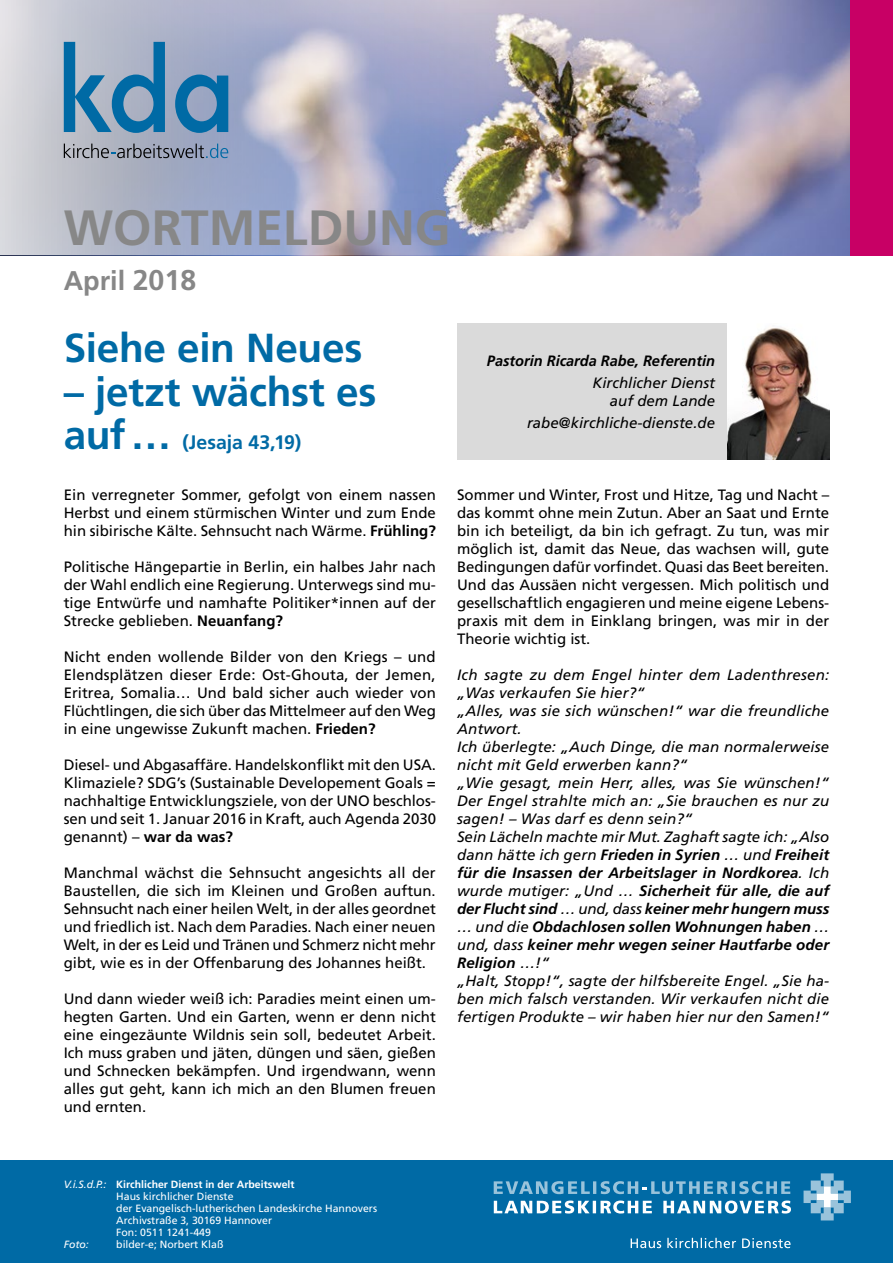
<style>
.page{position:relative;width:893px;height:1263px;background:#fff}
.page>*{position:absolute;margin:0;border:0;box-sizing:border-box;transform-origin:0 0}
.t1{font:700 49.5px "Frutiger LT Com";color:#878787}
.t2{font:700 40.5px "Frutiger LT Com";letter-spacing:-.005em;color:#006aa5}
.t3{font:700 27px "Frutiger LT Com";color:#878787}
.t4{font:700 19.5px "Frutiger LT Com";color:#006aa5}
.t5{font:15px/18px "Frutiger LT Com";color:#000;text-align:justify}
.t6{font:italic 15px/18px "Frutiger LT Com";letter-spacing:.01em;color:#000}
.t7{font:italic 700 15px "Frutiger LT Com";color:#000}
.t8{font:10.5px/12px "Frutiger LT Com";color:#fff}
.t9{font:italic 10.5px "Frutiger LT Com";color:#fff}
.s1{font-size:28.5px}
.s2{font-size:40.5px}
.s3{font-weight:700}
.s4{font-style:italic}
</style>
<div class="page">
<img style="left:651px;top:0;width:199px;height:255px">
<img style="left:0;top:0;width:651px;height:255px">
<div style="left:850px;top:0;width:43px;height:255px;background:#c80065"></div>
<div style="left:0;top:1161px;width:893px;height:102px;background:#006aa5"></div>
<svg style="left:803px;top:1173px;width:48px;height:47px"></svg>
<svg style="left:494px;top:1200px;width:297px;height:13px"></svg>
<svg style="left:494px;top:1181px;width:296px;height:13px"></svg>
<svg style="left:631px;top:1238px;width:160px;height:10px"></svg>
<svg style="left:64px;top:42px;width:164px;height:91px;background:#6795b8"></svg>
<svg style="left:64px;top:144px;width:164px;height:14px;background:#818a9b"></svg>
<div style="left:457px;top:323px;width:372px;height:136px;background:#dadada"></div>
<img style="left:728px;top:323px;width:101px;height:136px">
<h1 class="t1" style="left:64px;top:199px;width:388px">WORTMELDUNG</h1>
<h3 class="t3" style="left:64px;top:265px;width:134px">April <span class="s1">2018</span></h3>
<h2 class="t2" style="left:64px;top:324px;width:300px">Siehe ein Neues</h2>
<h2 class="t2" style="left:64px;top:368px;width:314px">– jetzt wächst es</h2>
<h3 class="t4" style="left:64px;top:431px;width:239px"><span class="s2">auf…</span> (Jesaja 43,19)</h3>
<p class="t5" style="left:64px;top:486px;width:374px">Ein verregneter Sommer, gefolgt von einem nassen Herbst und einem stürmischen Winter und zum Ende hin sibirische Kälte. Sehnsucht nach Wärme. <span class="s3">Frühling?</span></p>
<p class="t5" style="left:64px;top:558px;width:374px">Politische Hängepartie in Berlin, ein halbes Jahr nach der Wahl endlich eine Regierung. Unterwegs sind mu&shy;tige Entwürfe und namhafte Politiker*innen auf der Strecke geblieben. <span class="s3">Neuanfang?</span></p>
<p class="t5" style="left:64px;top:648px;width:374px">Nicht enden wollende Bilder von den Kriegs – und Elendsplätzen dieser Erde: Ost-Ghouta, der Jemen, Eritrea, Somalia… Und bald sicher auch wieder von Flüchtlingen, die sich über das Mittelmeer auf den Weg in eine ungewisse Zukunft machen. <span class="s3">Frieden?</span></p>
<p class="t5" style="left:64px;top:756px;width:374px">Diesel- und Abgasaffäre. Handelskonflikt mit den USA.<br>Klimaziele? SDG’s (Sustainable Developement Goals = nachhaltige Entwicklungsziele, von der UNO beschlos&shy;sen und seit 1. Januar 2016 in Kraft, auch Agenda 2030 genannt) – <span class="s3">war da was?</span></p>
<p class="t5" style="left:64px;top:864px;width:374px">Manchmal wächst die Sehnsucht angesichts all der Baustellen, die sich im Kleinen und Großen auftun.<br>Sehnsucht nach einer heilen Welt, in der alles geordnet und friedlich ist. Nach dem Paradies. Nach einer neuen Welt, in der es Leid und Tränen und Schmerz nicht mehr gibt, wie es in der Offenbarung des Johannes heißt.</p>
<p class="t5" style="left:64px;top:990px;width:374px">Und dann wieder weiß ich: Paradies meint einen um&shy;hegten Garten. Und ein Garten, wenn er denn nicht eine eingezäunte Wildnis sein soll, bedeutet Arbeit.<br>Ich muss graben und jäten, düngen und säen, gießen und Schnecken bekämpfen. Und irgendwann, wenn alles gut geht, kann ich mich an den Blumen freuen und ernten.</p>
<p class="t7" style="left:487px;top:352px;width:230px">Pastorin Ricarda Rabe, Referentin</p>
<p class="t6" style="left:592px;top:374px;width:124px;text-align:right">Kirchlicher Dienst auf dem Lande</p>
<p class="t6" style="left:527px;top:414px;width:189px">rabe@kirchliche-dienste.de</p>
<p class="t5" style="left:457px;top:486px;width:374px">Sommer und Winter, Frost und Hitze, Tag und Nacht – das kommt ohne mein Zutun. Aber an Saat und Ernte bin ich beteiligt, da bin ich gefragt. Zu tun, was mir möglich ist, damit das Neue, das wachsen will, gute Bedingungen dafür vorfindet. Quasi das Beet bereiten.<br>Und das Aussäen nicht vergessen. Mich politisch und gesellschaftlich engagieren und meine eigene Lebens&shy;praxis mit dem in Einklang bringen, was mir in der Theorie wichtig ist.</p>
<p class="t6" style="left:457px;top:666px;width:374px">Ich sagte zu dem Engel hinter dem Ladenthresen: „Was verkaufen Sie hier?“<br>„Alles, was sie sich wünschen!“ war die freundliche Antwort.<br>Ich überlegte: „Auch Dinge, die man normalerweise nicht mit Geld erwerben kann?“<br>„Wie gesagt, mein Herr, alles, was Sie wünschen!“ Der Engel strahlte mich an: „Sie brauchen es nur zu sagen! – Was darf es denn sein?“<br>Sein Lächeln machte mir Mut. Zaghaft sagte ich: „Also dann hätte ich gern <span class="s3">Frieden in Syrien</span> … und <span class="s3">Freiheit für die Insassen der Arbeitslager in Nordkorea</span>. Ich wurde mutiger: „Und … <span class="s3">Sicherheit für alle, die auf der Flucht sind</span> … und, dass <span class="s3">keiner mehr hungern muss </span>… und die <span class="s3">Obdachlosen sollen Wohnungen haben</span> … und, dass <span class="s3">keiner mehr wegen seiner Hautfarbe oder Religion</span> …!“<br>„Halt, Stopp!“, sagte der hilfsbereite Engel. „Sie ha&shy;ben mich falsch verstanden. Wir verkaufen nicht die fertigen Produkte – wir haben hier nur den Samen!“</p>
<p class="t8" style="left:116px;top:1178px;width:262px;text-indent:-52px"><span class="s4">V.i.S.d.P.:</span> <span class="s3">Kirchlicher Dienst in der Arbeitswelt<br></span>Haus kirchlicher Dienste<br>der Evangelisch-lutherischen Landeskirche Hannovers Archivstraße 3, 30169 Hannover<br>Fon: 0511 1241-449</p>
<p class="t9" style="left:64px;top:1238px;width:27px">Foto:</p>
<p class="t8" style="left:116px;top:1238px;width:109px">bilder-e; Norbert Klaß</p>
</div>
